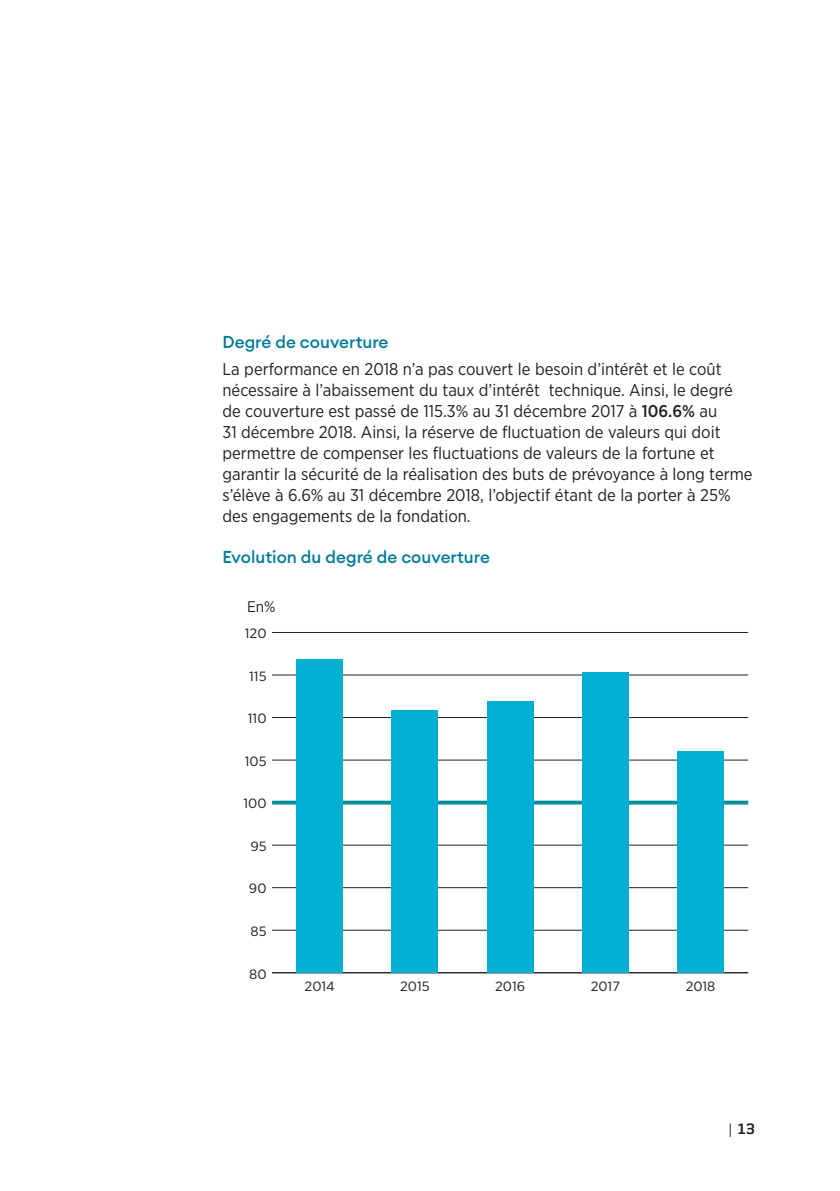
<style>
.page{position:relative;width:840px;height:1191px;background:#fff}
.page>*{position:absolute;margin:0;border:0;box-sizing:border-box;transform-origin:0 0}
.t1{font:17px/21px "Gotham Narrow";color:#231f20}
.t2{font:500 17px "Euclid Circular A";color:#007a9a}
.t3{font:15.4px "Gotham Narrow";color:#231f20}
.t4{font:500 14px "Soho Std";color:#231f20}
.t5{font:13.4px "Gotham Narrow";color:#231f20;scale:1.11 1}
.s1{font-weight:500}
.s2{font-weight:300}
</style>
<div class="page">
<hr style="left:272px;top:972px;width:475px;height:1px;background:#231f20">
<hr style="left:272px;top:930px;width:475px;height:1px;background:#231f20">
<hr style="left:272px;top:887px;width:475px;height:1px;background:#231f20">
<hr style="left:272px;top:844px;width:475px;height:1px;background:#231f20">
<svg style="left:272px;top:800px;width:475px;height:4px"></svg>
<hr style="left:272px;top:759px;width:475px;height:1px;background:#231f20">
<hr style="left:272px;top:717px;width:475px;height:1px;background:#231f20">
<hr style="left:272px;top:674px;width:475px;height:1px;background:#231f20">
<hr style="left:272px;top:632px;width:475px;height:1px;background:#231f20">
<div style="left:296px;top:659px;width:47px;height:313px;background:#00afd2"></div>
<div style="left:391px;top:710px;width:47px;height:262px;background:#00afd2"></div>
<div style="left:486px;top:701px;width:47px;height:271px;background:#00afd2"></div>
<div style="left:581px;top:672px;width:47px;height:300px;background:#00afd2"></div>
<div style="left:676px;top:751px;width:47px;height:221px;background:#00afd2"></div>
<p class="t2" style="left:222px;top:331px;width:167px">Degré de couverture</p>
<p class="t1" style="left:222px;top:358px;width:531px">La performance en 2018 n’a pas couvert le besoin d’intérêt et le coût nécessaire à l’abaissement du taux d’intérêt technique. Ainsi, le degré de couverture est passé de 115.3% au 31 décembre 2017 à <span class="s1">106.6%</span> au<br>31 décembre 2018. Ainsi, la réserve de fluctuation de valeurs qui doit permettre de compenser les fluctuations de valeurs de la fortune et garantir la sécurité de la réalisation des buts de prévoyance à long terme s’élève à 6.6% au 31 décembre 2018, l’objectif étant de la porter à 25% des engagements de la fondation.</p>
<p class="t2" style="left:222px;top:546px;width:269px">Evolution du degré de couverture</p>
<p class="t3" style="left:247px;top:597px;width:30px">En%</p>
<p class="t5" style="left:245px;top:625px;width:21px">120</p>
<p class="t5" style="left:249px;top:668px;width:17px">115</p>
<p class="t5" style="left:248px;top:710px;width:18px">110</p>
<p class="t5" style="left:244px;top:753px;width:21px">105</p>
<p class="t5" style="left:243px;top:795px;width:22px">100</p>
<p class="t5" style="left:250px;top:838px;width:16px">95</p>
<p class="t5" style="left:249px;top:880px;width:17px">90</p>
<p class="t5" style="left:250px;top:923px;width:16px">85</p>
<p class="t5" style="left:249px;top:965px;width:17px">80</p>
<p class="t5" style="left:304px;top:978px;width:29px">2014</p>
<p class="t5" style="left:400px;top:978px;width:28px">2015</p>
<p class="t5" style="left:495px;top:978px;width:29px">2016</p>
<p class="t5" style="left:590px;top:978px;width:28px">2017</p>
<p class="t5" style="left:685px;top:978px;width:28px">2018</p>
<p class="t4" style="left:728px;top:1120px;width:28px"><span class="s2">|</span> 13</p>
</div>
